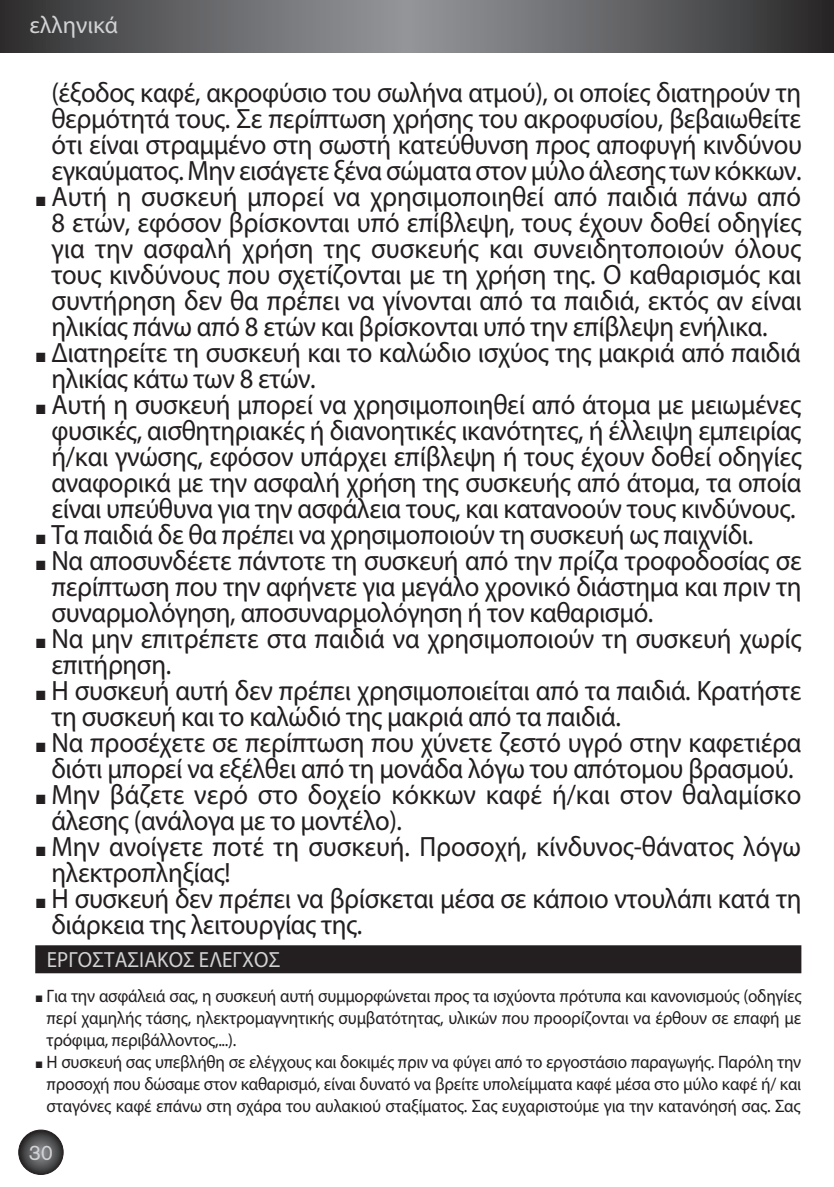
<style>
.page{position:relative;width:834px;height:1187px;background:#fff}
.page>*{position:absolute;margin:0;border:0;box-sizing:border-box;transform-origin:0 0}
.t1{font:28px/26px "Myriad Pro";letter-spacing:-.015em;color:#231f20;scale:.95 1}
.t2{font:24px "Myriad Pro";color:#d1d2d4}
.t3{font:22px "Myriad Pro";letter-spacing:.005em;color:#d1d2d4;scale:.95 1}
.t4{font:21px "Akzidenz Grotesk BE";color:#d1d2d4}
.t5{font:18px/22px "Myriad Pro";letter-spacing:-.01em;color:#231f20;text-align:justify;scale:.95 1}
.s1{font-family:"Arial";font-size:20px}
.s2{font-family:"Arial";font-size:14px}
</style>
<div class="page">
<svg style="left:0;top:0;width:833px;height:52px;background:#626365"></svg>
<div style="left:35px;top:945px;width:766px;height:28px;background:#231f20"></div>
<svg style="left:19px;top:1130px;width:44px;height:44px"></svg>
<div style="left:18px;top:1129px;width:46px;height:46px;border:1px solid #231f20;border-radius:50%"></div>
<p class="t2" style="left:30px;top:10px;width:90px">ελληνικά</p>
<p class="t1" style="left:51px;top:79px;width:791px;text-align:justify">(έξοδος καφέ, ακροφύσιο του σωλήνα ατμού), οι οποίες διατηρούν τη θερμότητά τους. Σε περίπτωση χρήσης του ακροφυσίου, βεβαιωθείτε ότι είναι στραμμένο στη σωστή κατεύθυνση προς αποφυγή κινδύνου εγκαύματος. Μην εισάγετε ξένα σώματα στον μύλο άλεσης των κόκκων.</p>
<p class="t1" style="left:51px;top:183px;width:791px;text-align:justify;text-indent:-16px"><span class="s1">■</span> Αυτή η συσκευή μπορεί να χρησιμοποιηθεί από παιδιά πάνω από 8 ετών, εφόσον βρίσκονται υπό επίβλεψη, τους έχουν δοθεί οδηγίες για την ασφαλή χρήση της συσκευής και συνειδητοποιούν όλους τους κινδύνους που σχετίζονται με τη χρήση της. Ο καθαρισμός και συντήρηση δεν θα πρέπει να γίνονται από τα παιδιά, εκτός αν είναι ηλικίας πάνω από 8 ετών και βρίσκονται υπό την επίβλεψη ενήλικα.</p>
<p class="t1" style="left:51px;top:339px;width:790px;text-indent:-16px"><span class="s1">■</span> Διατηρείτε τη συσκευή και το καλώδιο ισχύος της μακριά από παιδιά ηλικίας κάτω των 8 ετών.</p>
<p class="t1" style="left:35px;top:391px;width:808px;text-align:center"><span class="s1">■</span> Αυτή η συσκευή μπορεί να χρησιμοποιηθεί από άτομα με μειωμένες φυσικές, αισθητηριακές ή διανοητικές ικανότητες, ή έλλειψη εμπειρίας ή/και γνώσης, εφόσον υπάρχει επίβλεψη ή τους έχουν δοθεί οδηγίες αναφορικά με την ασφαλή χρήση της συσκευής από άτομα, τα οποία είναι υπεύθυνα για την ασφάλεια τους, και κατανοούν τους κινδύνους.</p>
<p class="t1" style="left:35px;top:521px;width:757px"><span class="s1">■</span> Τα παιδιά δε θα πρέπει να χρησιμοποιούν τη συσκευή ως παιχνίδι.</p>
<p class="t1" style="left:51px;top:547px;width:790px;text-align:justify;text-indent:-16px"><span class="s1">■</span> Να αποσυνδέετε πάντοτε τη συσκευή από την πρίζα τροφοδοσίας σε περίπτωση που την αφήνετε για μεγάλο χρονικό διάστημα και πριν τη συναρμολόγηση, αποσυναρμολόγηση ή τον καθαρισμό.</p>
<p class="t1" style="left:51px;top:625px;width:790px;text-indent:-16px"><span class="s1">■</span> Να μην επιτρέπετε στα παιδιά να χρησιμοποιούν τη συσκευή χωρίς επιτήρηση.</p>
<p class="t1" style="left:51px;top:677px;width:790px;text-indent:-16px"><span class="s1">■</span> Η συσκευή αυτή δεν πρέπει χρησιμοποιείται από τα παιδιά. Κρατήστε τη συσκευή και το καλώδιό της μακριά από τα παιδιά.</p>
<p class="t1" style="left:35px;top:729px;width:807px;text-align:center"><span class="s1">■</span> Να προσέχετε σε περίπτωση που χύνετε ζεστό υγρό στην καφετιέρα διότι μπορεί να εξέλθει από τη μονάδα λόγω του απότομου βρασμού.</p>
<p class="t1" style="left:51px;top:781px;width:790px;text-indent:-16px"><span class="s1">■</span> Μην βάζετε νερό στο δοχείο κόκκων καφέ ή/και στον θαλαμίσκο άλεσης (ανάλογα με το μοντέλο).</p>
<p class="t1" style="left:51px;top:833px;width:790px;text-indent:-16px"><span class="s1">■</span> Μην ανοίγετε ποτέ τη συσκευή. Προσοχή, κίνδυνος-θάνατος λόγω ηλεκτροπληξίας!</p>
<p class="t1" style="left:51px;top:885px;width:790px;text-indent:-16px"><span class="s1">■</span> Η συσκευή δεν πρέπει να βρίσκεται μέσα σε κάποιο ντουλάπι κατά τη διάρκεια της λειτουργίας της.</p>
<p class="t3" style="left:47px;top:946px;width:247px">ΕΡΓΟΣΤΑΣΙΑΚΟΣ ΕΛΕΓΧΟΣ</p>
<p class="t5" style="left:47px;top:985px;width:795px;text-indent:-11px"><span class="s2">■</span> Για την ασφάλειά σας, η συσκευή αυτή συμμορφώνεται προς τα ισχύοντα πρότυπα και κανονισμούς (οδηγίες περί χαμηλής τάσης, ηλεκτρομαγνητικής συμβατότητας, υλικών που προορίζονται να έρθουν σε επαφή με τρόφιμα, περιβάλλοντος,...).</p>
<p class="t5" style="left:47px;top:1051px;width:795px;text-indent:-11px"><span class="s2">■</span> Η συσκευή σας υπεβλήθη σε ελέγχους και δοκιμές πριν να φύγει από το εργοστάσιο παραγωγής. Παρόλη την προσοχή που δώσαμε στον καθαρισμό, είναι δυνατό να βρείτε υπολείμματα καφέ μέσα στο μύλο καφέ ή/ και σταγόνες καφέ επάνω στη σχάρα του αυλακιού σταξίματος. Σας ευχαριστούμε για την κατανόησή σας. Σας</p>
<p class="t4" style="left:29px;top:1140px;width:26px">30</p>
</div>
